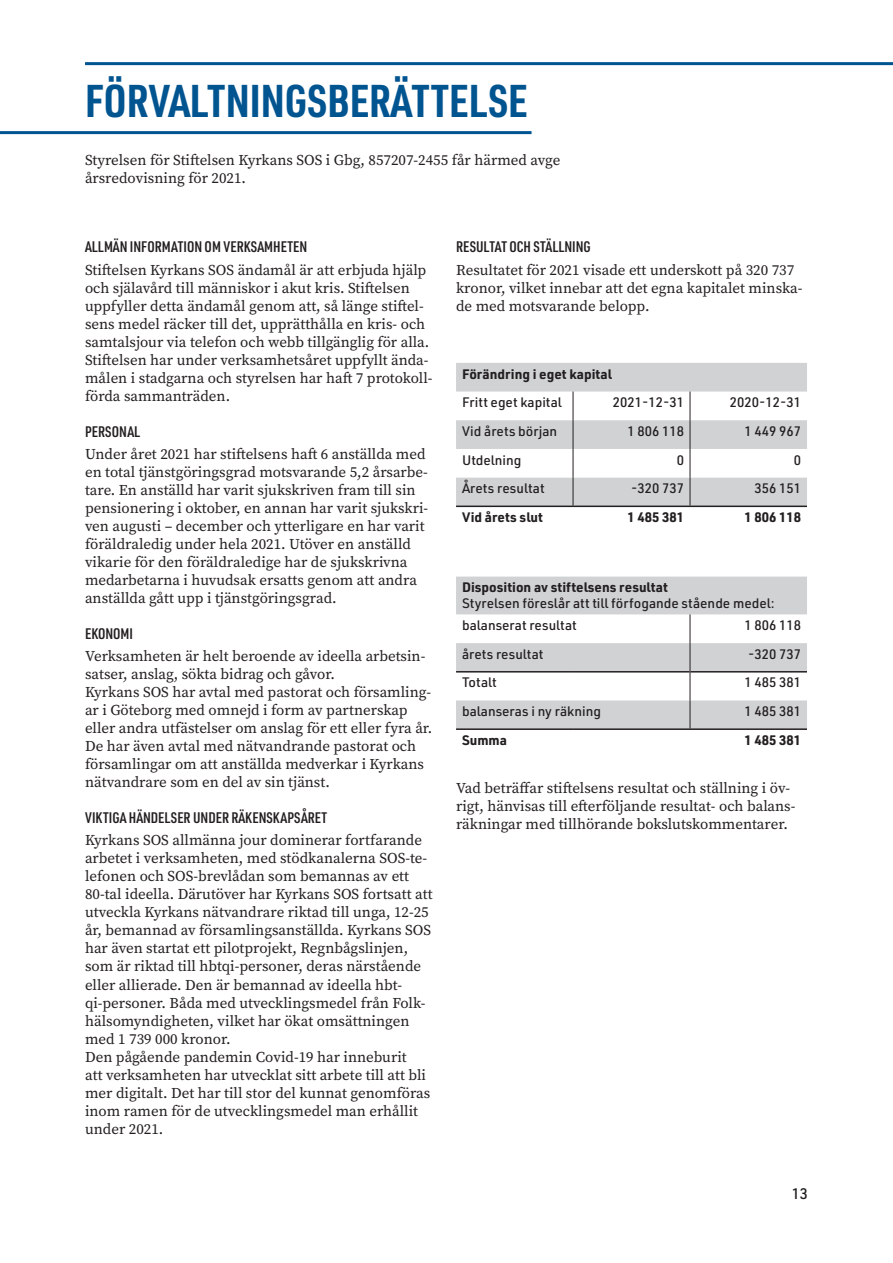
<style>
.page{position:relative;width:893px;height:1263px;background:#fff}
.page>*{position:absolute;margin:0;border:0;box-sizing:border-box;transform-origin:0 0}
.rubrik_1{font:700 45px "URWDIN Cond";color:#005490}
.bröd1{font:15px/18px "Source Serif Pro";color:#231f20}
.mellanrub_1{font:600 15px "URWDIN Cond";color:#231f20}
.t1{font:500 15px "URWDIN";color:#231f20}
.t2{font:500 13.5px "URWDIN";color:#231f20}
.t3{font:700 13.5px "URWDIN";color:#231f20}
</style>
<div class="page">
<svg style="left:456px;top:363px;width:351px;height:365px"></svg>
<hr style="left:456px;top:671px;width:117px;height:1px;background:#231f20">
<hr style="left:573px;top:671px;width:117px;height:1px;background:#231f20">
<hr style="left:690px;top:671px;width:117px;height:1px;background:#231f20">
<svg style="left:573px;top:392px;width:1px;height:114px"></svg>
<svg style="left:690px;top:392px;width:1px;height:114px"></svg>
<svg style="left:690px;top:614px;width:1px;height:114px"></svg>
<hr style="left:456px;top:506px;width:117px;height:1px;background:#231f20">
<hr style="left:573px;top:506px;width:117px;height:1px;background:#231f20">
<hr style="left:690px;top:506px;width:117px;height:1px;background:#231f20">
<hr style="left:456px;top:728px;width:117px;height:2px;background:#231f20">
<hr style="left:573px;top:728px;width:117px;height:2px;background:#231f20">
<hr style="left:690px;top:728px;width:117px;height:2px;background:#231f20">
<hr style="left:0;top:131px;width:531px;height:3px;background:#005490">
<hr style="left:85px;top:62px;width:808px;height:3px;background:#005490">
<p class="rubrik_1" style="left:85px;top:71px;width:444px">FÖRVALTNINGSBERÄTTELSE</p>
<p class="bröd1" style="left:85px;top:151px;width:477px">Styrelsen för Stiftelsen Kyrkans SOS i Gbg, 857207-2455 får härmed avge årsredovisning för 2021.</p>
<p class="mellanrub_1" style="left:85px;top:237px;width:224px">ALLMÄN INFORMATION OM VERKSAMHETEN</p>
<p class="bröd1" style="left:85px;top:261px;width:349px">Stiftelsen Kyrkans SOS ändamål är att erbjuda hjälp och själavård till människor i akut kris. Stiftelsen uppfyller detta ändamål genom att, så länge stiftel&shy;sens medel räcker till det, upprätthålla en kris- och samtalsjour via telefon och webb tillgänglig för alla.<br>Stiftelsen har under verksamhetsåret uppfyllt ända&shy;målen i stadgarna och styrelsen har haft 7 protokoll&shy;förda sammanträden.</p>
<p class="mellanrub_1" style="left:85px;top:421px;width:57px">PERSONAL</p>
<p class="bröd1" style="left:85px;top:445px;width:345px">Under året 2021 har stiftelsens haft 6 anställda med en total tjänstgöringsgrad motsvarande 5,2 årsarbe&shy;tare. En anställd har varit sjukskriven fram till sin pensionering i oktober, en annan har varit sjukskri&shy;ven augusti – december och ytterligare en har varit föräldraledig under hela 2021. Utöver en anställd vikarie för den föräldraledige har de sjukskrivna medarbetarna i huvudsak ersatts genom att andra anställda gått upp i tjänstgöringsgrad.</p>
<p class="mellanrub_1" style="left:85px;top:623px;width:50px">EKONOMI</p>
<p class="bröd1" style="left:85px;top:647px;width:342px">Verksamheten är helt beroende av ideella arbetsin&shy;satser, anslag, sökta bidrag och gåvor.</p>
<p class="bröd1" style="left:85px;top:683px;width:349px">Kyrkans SOS har avtal med pastorat och församling&shy;ar i Göteborg med omnejd i form av partnerskap eller andra utfästelser om anslag för ett eller fyra år.<br>De har även avtal med nätvandrande pastorat och församlingar om att anställda medverkar i Kyrkans nätvandrare som en del av sin tjänst.</p>
<p class="mellanrub_1" style="left:85px;top:808px;width:244px">VIKTIGA HÄNDELSER UNDER RÄKENSKAPSÅRET</p>
<p class="bröd1" style="left:85px;top:831px;width:349px">Kyrkans SOS allmänna jour dominerar fortfarande arbetet i verksamheten, med stödkanalerna SOS-te&shy;lefonen och SOS-brevlådan som bemannas av ett 80-tal ideella. Därutöver har Kyrkans SOS fortsatt att utveckla Kyrkans nätvandrare riktad till unga, 12-25 år, bemannad av församlingsanställda. Kyrkans SOS har även startat ett pilotprojekt, Regnbågslinjen, som är riktad till hbtqi-personer, deras närstående eller allierade. Den är bemannad av ideella hbt&shy;qi-personer. Båda med utvecklingsmedel från Folk&shy;hälsomyndigheten, vilket har ökat omsättningen med 1 739 000 kronor.</p>
<p class="bröd1" style="left:85px;top:1047px;width:347px">Den pågående pandemin Covid-19 har inneburit<br>att verksamheten har utvecklat sitt arbete till att bli mer digitalt. Det har till stor del kunnat genomföras inom ramen för de utvecklingsmedel man erhållit under 2021.</p>
<p class="mellanrub_1" style="left:456px;top:237px;width:136px">RESULTAT OCH STÄLLNING</p>
<p class="bröd1" style="left:456px;top:261px;width:348px">Resultatet för 2021 visade ett underskott på 320 737 kronor, vilket innebar att det egna kapitalet minska&shy;de med motsvarande belopp.</p>
<p class="t3" style="left:462px;top:364px;width:152px">Förändring i eget kapital</p>
<p class="t2" style="left:462px;top:393px;width:101px">Fritt eget kapital</p>
<p class="t2" style="left:613px;top:393px;width:73px">2021-12-31</p>
<p class="t2" style="left:730px;top:393px;width:73px">2020-12-31</p>
<p class="t2" style="left:462px;top:422px;width:97px">Vid årets början</p>
<p class="t2" style="left:628px;top:422px;width:58px">1 806 118</p>
<p class="t2" style="left:745px;top:422px;width:58px">1 449 967</p>
<p class="t2" style="left:462px;top:451px;width:61px">Utdelning</p>
<p class="t2" style="left:677px;top:451px;width:9px">0</p>
<p class="t2" style="left:794px;top:451px;width:9px">0</p>
<p class="t2" style="left:462px;top:479px;width:84px">Årets resultat</p>
<p class="t2" style="left:631px;top:479px;width:54px">-320 737</p>
<p class="t2" style="left:755px;top:479px;width:48px">356 151</p>
<p class="t3" style="left:462px;top:508px;width:82px">Vid årets slut</p>
<p class="t3" style="left:628px;top:508px;width:58px">1 485 381</p>
<p class="t3" style="left:745px;top:508px;width:58px">1 806 118</p>
<p class="t3" style="left:462px;top:578px;width:207px">Disposition av stiftelsens resultat</p>
<p class="t2" style="left:462px;top:595px;width:314px">Styrelsen föreslår att till förfogande stående medel:</p>
<p class="t2" style="left:462px;top:616px;width:116px">balanserat resultat</p>
<p class="t2" style="left:745px;top:616px;width:58px">1 806 118</p>
<p class="t2" style="left:462px;top:645px;width:83px">årets resultat</p>
<p class="t2" style="left:748px;top:645px;width:54px">-320 737</p>
<p class="t2" style="left:462px;top:674px;width:36px">Totalt</p>
<p class="t2" style="left:745px;top:674px;width:58px">1 485 381</p>
<p class="t2" style="left:462px;top:702px;width:141px">balanseras i ny räkning</p>
<p class="t2" style="left:745px;top:702px;width:58px">1 485 381</p>
<p class="t3" style="left:462px;top:731px;width:47px">Summa</p>
<p class="t3" style="left:745px;top:731px;width:58px">1 485 381</p>
<p class="bröd1" style="left:456px;top:779px;width:341px">Vad beträffar stiftelsens resultat och ställning i öv&shy;rigt, hänvisas till efterföljande resultat- och balans&shy;räkningar med tillhörande bokslutskommentarer.</p>
<p class="t1" style="left:792px;top:1184px;width:18px">13</p>
</div>
